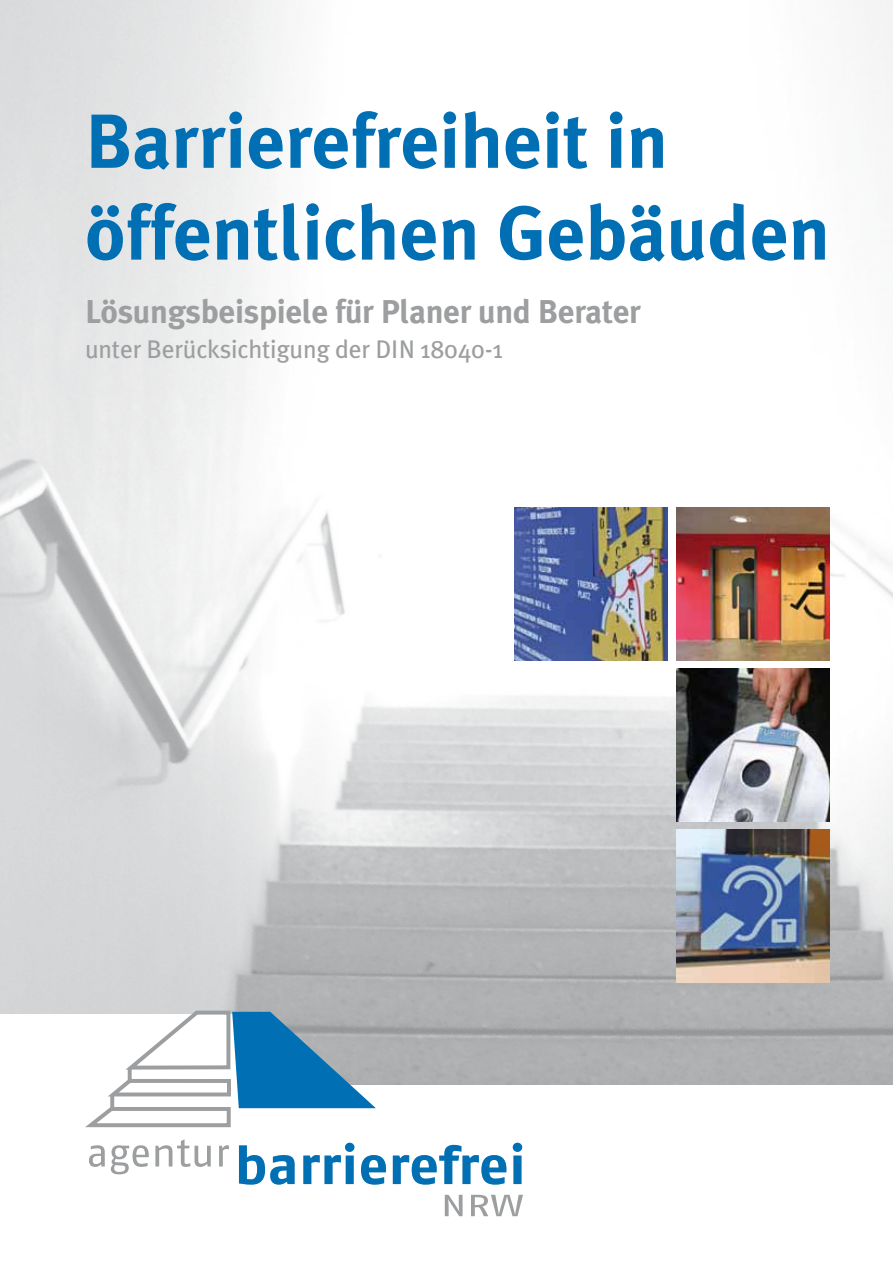
<style>
.page{position:relative;width:893px;height:1263px;background:#fff}
.page>*{position:absolute;margin:0;border:0;box-sizing:border-box;transform-origin:0 0}
.t1{font:700 76.5px/91.8px "Meta Plus";color:#006fb4}
.t2{font:700 33px "Meta Plus";letter-spacing:-.01em;color:#9c9e9f}
.t3{font:25.5px "Meta Plus";letter-spacing:-.01em;color:#9c9e9f}
</style>
<div class="page">
<img style="left:0;top:0;width:893px;height:1084px">
<img style="left:676px;top:508px;width:153px;height:153px">
<img style="left:676px;top:830px;width:153px;height:153px">
<img style="left:514px;top:508px;width:154px;height:153px">
<img style="left:676px;top:669px;width:153px;height:153px">
<div style="left:0;top:1014px;width:243px;height:118px;background:#fff"></div>
<svg style="left:85px;top:1011px;width:291px;height:117px"></svg>
<svg style="left:239px;top:1143px;width:283px;height:41px"></svg>
<svg style="left:89px;top:1145px;width:16px;height:22px"></svg>
<svg style="left:111px;top:1145px;width:38px;height:29px"></svg>
<svg style="left:155px;top:1139px;width:56px;height:28px"></svg>
<svg style="left:219px;top:1145px;width:10px;height:21px"></svg>
<svg style="left:445px;top:1195px;width:18px;height:21px"></svg>
<svg style="left:471px;top:1195px;width:52px;height:21px"></svg>
<svg style="left:128px;top:1068px;width:4px;height:13px"></svg>
<svg style="left:110px;top:1095px;width:4px;height:13px"></svg>
<p class="t1" style="left:85px;top:95px;width:746px">Barrierefreiheit in öffentlichen Gebäuden</p>
<p class="t2" style="left:85px;top:292px;width:557px">Lösungsbeispiele für Planer und Berater</p>
<p class="t3" style="left:85px;top:334px;width:419px">unter Berücksichtigung der DIN 18040-1</p>
</div>
